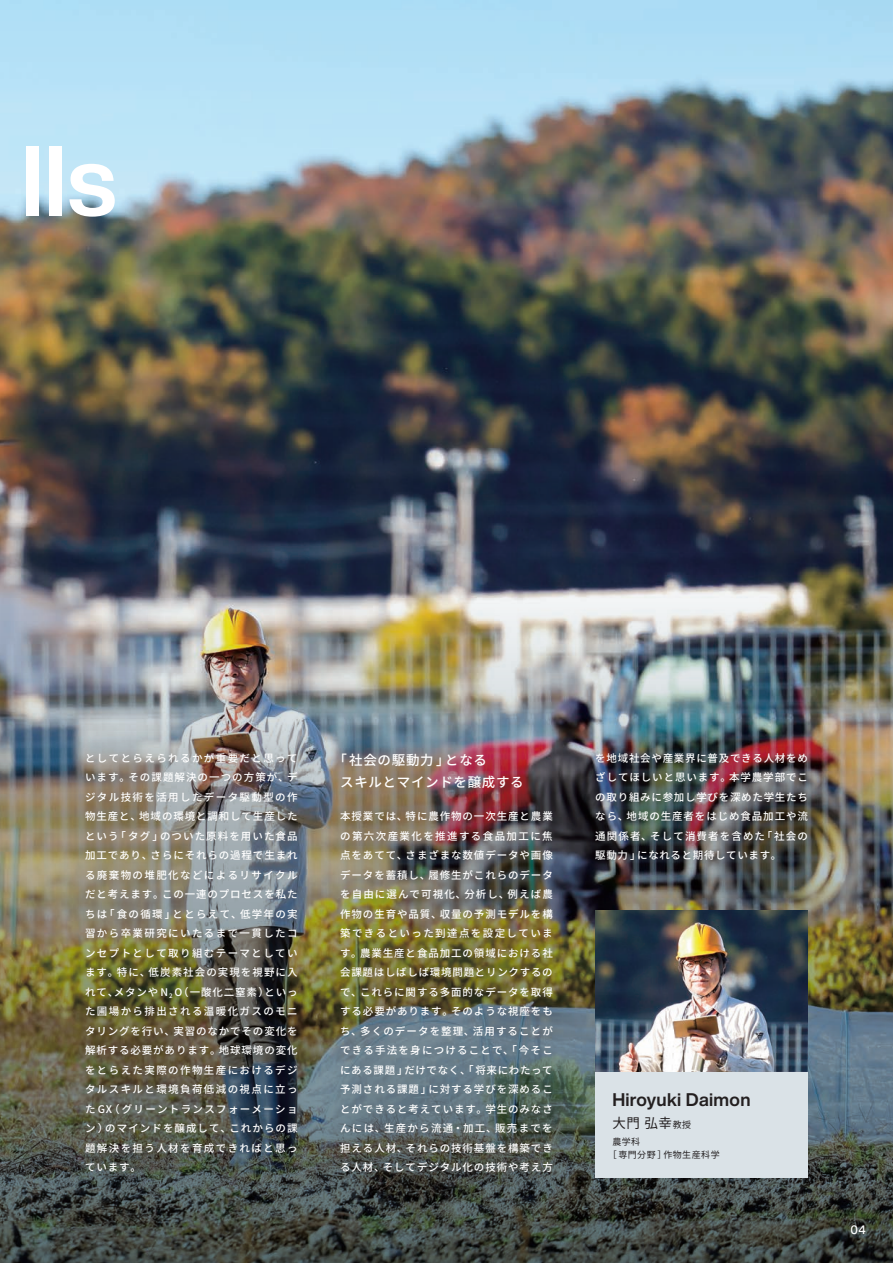
<style>
.page{position:relative;width:893px;height:1263px;background:#fff}
.page>*{position:absolute;margin:0;border:0;box-sizing:border-box;transform-origin:0 0}
.t1{font:700 97.5px "Helvetica Now Display";color:#fff}
.t2{font:700 18px "Helvetica Now Display";letter-spacing:.015em;color:#231f20}
.t3{font:500 13.5px/22.5px "Noto Sans CJ Kjp";letter-spacing:.05em;color:#fff}
.t4{font:13.5px "Noto Sans CJ Kjp";color:#231f20}
.t5{font:500 12px "Helvetica Now Display";color:#fff}
.t6{font:500 10.5px/19.5px "Noto Sans CJ Kjp";letter-spacing:.085em;color:#fff;text-align:justify}
.t7{font:9px/13.5px "Noto Sans CJ Kjp";letter-spacing:.05em;color:#231f20}
.s1{font-size:9px}
</style>
<div class="page">
<img style="left:0;top:510px;width:893px;height:43px">
<img style="left:0;top:553px;width:893px;height:710px">
<img style="left:0;top:0;width:893px;height:510px">
<div style="left:49px;top:716px;width:284px;height:493px;background:#231f20;opacity:.2"></div>
<div style="left:304px;top:716px;width:285px;height:493px;background:#231f20;opacity:.2"></div>
<div style="left:559px;top:716px;width:285px;height:181px;background:#231f20;opacity:.2"></div>
<div style="left:595px;top:1071px;width:213px;height:107px;background:#dae2e7"></div>
<img style="left:595px;top:910px;width:213px;height:161px">
<h1 class="t1" style="left:21px;top:113px;width:97px">lls</h1>
<p class="t6" style="left:85px;top:748px;width:214px">としてとらえられるかが重要だと思っています。その課題解決の一つの方策が、デジタル技術を活用したデータ駆動型の作物生産と、地域の環境と調和して生産したという「タグ」のついた原料を用いた食品加工であり、さらにそれらの過程で生まれる廃棄物の堆肥化などによるリサイクルだと考えます。この一連のプロセスを私たちは「食の循環」ととらえて、低学年の実習から卒業研究にいたるまで一貫したコンセプトとして取り組むテーマとしています。特に、低炭素社会の実現を視野に入れて、メタンや N<sub>2</sub> O（一酸化二窒素）といった圃場から排出される温暖化ガスのモニタリングを行い、実習のなかでその変化を解析する必要があります。地球環境の変化をとらえた実際の作物生産におけるデジタルスキルと環境負荷低減の視点に立ったGX（グリーントランスフォーメーション）のマインドを醸成して、これからの課題解決を担う人材を育成できればと思っています。</p>
<p class="t3" style="left:340px;top:749px;width:185px;text-indent:-7px">「社会の駆動力」となる<br>スキルとマインドを醸成する</p>
<p class="t6" style="left:340px;top:807px;width:214px">本授業では、特に農作物の一次生産と農業の第六次産業化を推進する食品加工に焦点をあてて、さまざまな数値データや画像データを蓄積し、履修生がこれらのデータを自由に選んで可視化、分析し、例えば農作物の生育や品質、収量の予測モデルを構築できるといった到達点を設定しています。農業生産と食品加工の領域における社会課題はしばしば環境問題とリンクするので、これらに関する多面的なデータを取得する必要があります。そのような視座をもち、多くのデータを整理、活用することができる手法を身につけることで、「今そこにある課題」だけでなく、「将来にわたって予測される課題」に対する学びを深めることができると考えています。学生のみなさんには、生産から流通・加工、販売までを担える人材、それらの技術基盤を構築できる人材、そしてデジタル化の技術や考え方</p>
<p class="t6" style="left:595px;top:748px;width:214px">を地域社会や産業界に普及できる人材をめざしてほしいと思います。本学農学部でこの取り組みに参加し学びを深めた学生たちなら、地域の生産者をはじめ食品加工や流通関係者、そして消費者を含めた「社会の駆動力」になれると期待しています。</p>
<h2 class="t2" style="left:612px;top:1087px;width:140px">Hiroyuki Daimon</h2>
<p class="t4" style="left:612px;top:1115px;width:80px">大門 弘幸<span class="s1">教授</span></p>
<p class="t7" style="left:608px;top:1135px;width:113px;text-indent:4px">農学科<br>［専門分野］作物生産科学</p>
<p class="t5" style="left:850px;top:1221px;width:17px">04</p>
</div>
